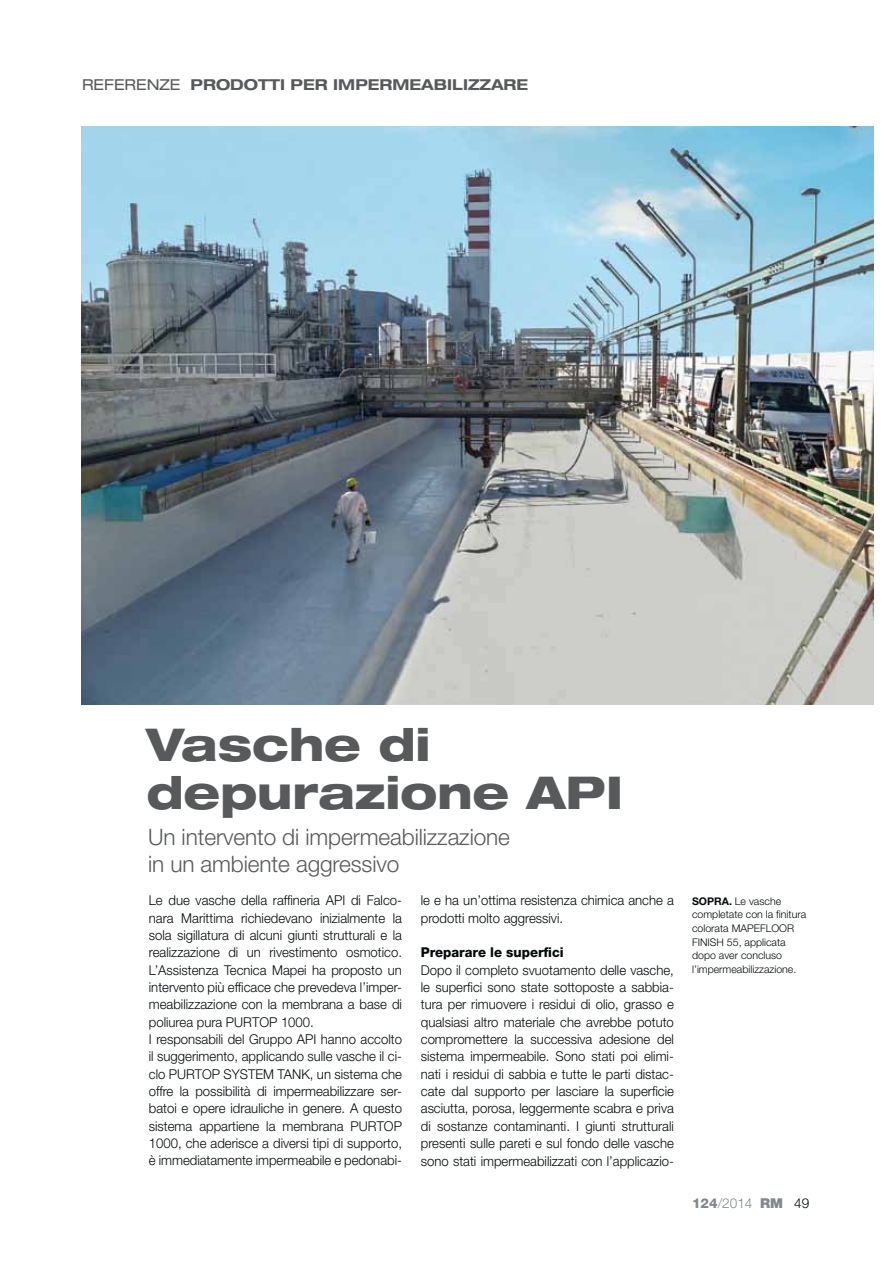
<style>
.page{position:relative;width:893px;height:1263px;background:#fff}
.page>*{position:absolute;margin:0;border:0;box-sizing:border-box;transform-origin:0 0}
.t1{font:800 expanded 45.3px/48.3px "Helvetica Neue LT Std";color:#58595b}
.t2{font:300 22.65px/27.2px "Helvetica Neue LT Std";letter-spacing:-.005em;color:#58595b}
.t3{font:700 expanded 15.15px "Helvetica Neue LT Std";color:#58595b}
.t4{font:300 13.5px/17.4px "Helvetica Neue LT Std";color:#040809}
.t5{font:800 13.5px "Helvetica Neue LT Std";color:#040809}
.t6{font:300 13.5px "Helvetica Neue LT Std";color:#81888d}
.t7{font:300 10.5px/13.6px "Helvetica Neue LT Std";color:#040809}
.s1{font-weight:400}
.s2{font-weight:700}
.s3{font-weight:800}
.s4{font-weight:900}
.s5{color:#040809}
</style>
<div class="page">
<img style="left:81px;top:127px;width:792px;height:578px">
<p class="t3" style="left:82px;top:76px;width:447px"><span class="s1">REFERENZE</span> PRODOTTI PER IMPERMEABILIZZARE</p>
<h1 class="t1" style="left:147px;top:725px;width:478px">Vasche di depurazione API</h1>
<h2 class="t2" style="left:148px;top:826px;width:363px">Un intervento di impermeabilizzazione in un ambiente aggressivo</h2>
<p class="t4" style="left:149px;top:893px;width:254px">Le due vasche della raffineria API di Falco&shy;nara Marittima richiedevano inizialmente la sola sigillatura di alcuni giunti strutturali e la realizzazione di un rivestimento osmotico.<br>L’Assistenza Tecnica Mapei ha proposto un intervento più efficace che prevedeva l’imper&shy;meabilizzazione con la membrana a base di poliurea pura PURTOP 1000.<br>I responsabili del Gruppo API hanno accolto il suggerimento, applicando sulle vasche il ci&shy;clo PURTOP SYSTEM TANK, un sistema che offre la possibilità di impermeabilizzare ser&shy;batoi e opere idrauliche in genere. A questo sistema appartiene la membrana PURTOP 1000, che aderisce a diversi tipi di supporto, è immediatamente impermeabile e pedonabi-</p>
<p class="t4" style="left:421px;top:893px;width:254px">le e ha un’ottima resistenza chimica anche a prodotti molto aggressivi.</p>
<p class="t5" style="left:421px;top:948px;width:144px">Preparare le superfici</p>
<p class="t4" style="left:421px;top:963px;width:254px;text-align:justify">Dopo il completo svuotamento delle vasche, le superfici sono state sottoposte a sabbia&shy;tura per rimuovere i residui di olio, grasso e qualsiasi altro materiale che avrebbe potuto compromettere la successiva adesione del sistema impermeabile. Sono stati poi elimi&shy;nati i residui di sabbia e tutte le parti distac&shy;cate dal supporto per lasciare la superficie asciutta, porosa, leggermente scabra e priva di sostanze contaminanti. I giunti strutturali presenti sulle pareti e sul fondo delle vasche sono stati impermeabilizzati con l’applicazio-</p>
<p class="t7" style="left:692px;top:896px;width:116px"><span class="s2">SOPRA.</span> Le vasche completate con la finitura colorata MAPEFLOOR<br>FINISH 55, applicata dopo aver concluso l’impermeabilizzazione.</p>
<p class="t6" style="left:692px;top:1198px;width:119px"><span class="s3">124</span>/2014 <span class="s4">RM</span> <span class="s5">49</span></p>
</div>
